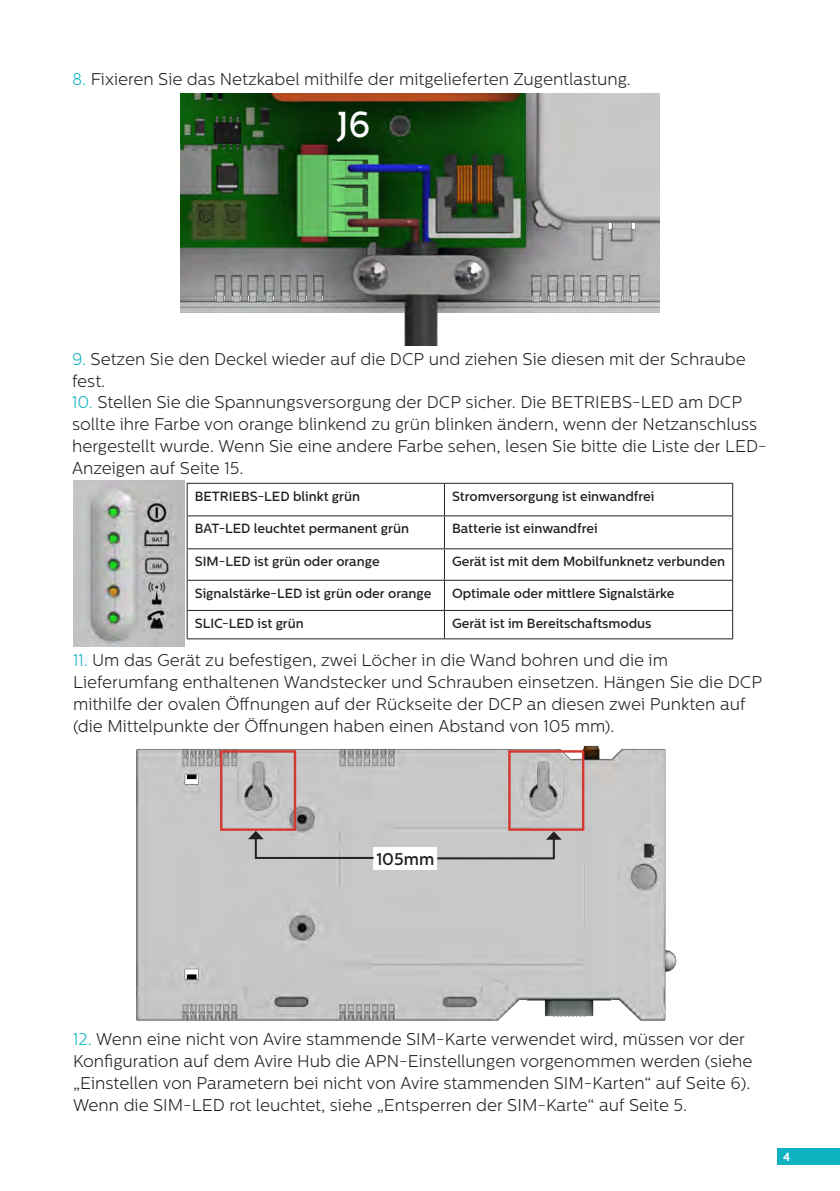
<style>
.page{position:relative;width:840px;height:1191px;background:#fff}
.page>*{position:absolute;margin:0;border:0;box-sizing:border-box;transform-origin:0 0}
._04_subhead_8_5_11{font:500 36px "Centrale Sans";color:#fff}
._04_subhead_8_5_11-2{font:300 17px/22px "Centrale Sans";color:#231f20}
._05_Body_bullets_num{font:300 17px/22px "Centrale Sans";color:#231f20}
._04_subhead_8_5_11-3{font:500 17px "Centrale Sans";color:#231f20}
._04_subhead_8_5_11-4{font:500 13.4px "Centrale Sans";color:#231f20}
.t1{font:700 12px "Centrale Sans";color:#fff}
.s1{color:#0eb2c1}
</style>
<div class="page">
<div style="left:777px;top:1148px;width:62px;height:16px;background:#0eb2c1"></div>
<img style="left:73px;top:481px;width:111px;height:165px">
<img style="left:136px;top:745px;width:541px;height:276px">
<hr style="left:186px;top:483px;width:258px;height:1px;background:#231f20">
<hr style="left:186px;top:484px;width:1px;height:31px;background:#231f20">
<hr style="left:444px;top:483px;width:288px;height:1px;background:#231f20">
<hr style="left:443px;top:484px;width:1px;height:31px;background:#231f20">
<hr style="left:731px;top:484px;width:1px;height:31px;background:#231f20">
<hr style="left:186px;top:515px;width:258px;height:1px;background:#231f20">
<hr style="left:186px;top:516px;width:1px;height:32px;background:#231f20">
<hr style="left:444px;top:515px;width:288px;height:1px;background:#231f20">
<hr style="left:443px;top:516px;width:1px;height:32px;background:#231f20">
<hr style="left:731px;top:516px;width:1px;height:32px;background:#231f20">
<hr style="left:186px;top:548px;width:258px;height:1px;background:#231f20">
<hr style="left:186px;top:549px;width:1px;height:31px;background:#231f20">
<hr style="left:444px;top:548px;width:288px;height:1px;background:#231f20">
<hr style="left:443px;top:549px;width:1px;height:31px;background:#231f20">
<hr style="left:731px;top:549px;width:1px;height:31px;background:#231f20">
<hr style="left:186px;top:580px;width:258px;height:1px;background:#231f20">
<hr style="left:444px;top:580px;width:288px;height:1px;background:#231f20">
<hr style="left:186px;top:610px;width:258px;height:1px;background:#231f20">
<svg style="left:186px;top:581px;width:1px;height:57px"></svg>
<hr style="left:444px;top:610px;width:288px;height:1px;background:#231f20">
<svg style="left:443px;top:581px;width:1px;height:57px"></svg>
<hr style="left:186px;top:638px;width:258px;height:1px;background:#231f20">
<hr style="left:444px;top:638px;width:288px;height:1px;background:#231f20">
<div style="left:220px;top:750px;width:76px;height:81px;border:2px solid #d43931"></div>
<div style="left:508px;top:750px;width:76px;height:81px;border:2px solid #d43931"></div>
<div style="left:373px;top:848px;width:64px;height:22px;background:#fff"></div>
<hr style="left:255px;top:857px;width:118px;height:2px;background:#231f20">
<hr style="left:437px;top:857px;width:117px;height:2px;background:#231f20">
<hr style="left:255px;top:838px;width:2px;height:20px;background:#231f20">
<svg style="left:248px;top:831px;width:15px;height:8px"></svg>
<svg style="left:545px;top:831px;width:16px;height:27px"></svg>
<img style="left:181px;top:94px;width:477px;height:252px">
<p class="_04_subhead_8_5_11-2" style="left:72px;top:68px;width:560px"><span class="s1">8.</span> Fixieren Sie das Netzkabel mithilfe der mitgelieferten Zugentlastung.</p>
<p class="_04_subhead_8_5_11" style="left:337px;top:104px;width:35px">J6</p>
<p class="_04_subhead_8_5_11-2" style="left:72px;top:348px;width:674px"><span class="s1">9.</span> Setzen Sie den Deckel wieder auf die DCP und ziehen Sie diesen mit der Schraube fest.</p>
<p class="_04_subhead_8_5_11-2" style="left:72px;top:391px;width:695px"><span class="s1">10.</span> Stellen Sie die Spannungsversorgung der DCP sicher. Die BETRIEBS-LED am DCP sollte ihre Farbe von orange blinkend zu grün blinken ändern, wenn der Netzanschluss hergestellt wurde. Wenn Sie eine andere Farbe sehen, lesen Sie bitte die Liste der LED-Anzeigen auf Seite 15.</p>
<p class="_04_subhead_8_5_11-4" style="left:195px;top:488px;width:167px">BETRIEBS-LED blinkt grün</p>
<p class="_04_subhead_8_5_11-4" style="left:452px;top:488px;width:204px">Stromversorgung ist einwandfrei</p>
<p class="_04_subhead_8_5_11-4" style="left:195px;top:521px;width:216px">BAT-LED leuchtet permanent grün</p>
<p class="_04_subhead_8_5_11-4" style="left:452px;top:521px;width:147px">Batterie ist einwandfrei</p>
<p class="_04_subhead_8_5_11-4" style="left:195px;top:554px;width:186px">SIM-LED ist grün oder orange</p>
<p class="_04_subhead_8_5_11-4" style="left:452px;top:554px;width:274px">Gerät ist mit dem Mobilfunknetz verbunden</p>
<p class="_04_subhead_8_5_11-4" style="left:195px;top:585px;width:238px">Signalstärke-LED ist grün oder orange</p>
<p class="_04_subhead_8_5_11-4" style="left:452px;top:585px;width:224px">Optimale oder mittlere Signalstärke</p>
<p class="_04_subhead_8_5_11-4" style="left:195px;top:615px;width:110px">SLIC-LED ist grün</p>
<p class="_04_subhead_8_5_11-4" style="left:452px;top:615px;width:201px">Gerät ist im Bereitschaftsmodus</p>
<p class="_04_subhead_8_5_11-2" style="left:73px;top:649px;width:690px"><span class="s1">11.</span> Um das Gerät zu befestigen, zwei Löcher in die Wand bohren und die im Lieferumfang enthaltenen Wandstecker und Schrauben einsetzen. Hängen Sie die DCP mithilfe der ovalen Öffnungen auf der Rückseite der DCP an diesen zwei Punkten auf (die Mittelpunkte der Öffnungen haben einen Abstand von 105 mm).</p>
<p class="_04_subhead_8_5_11-3" style="left:376px;top:849px;width:60px">105mm</p>
<p class="_05_Body_bullets_num" style="left:73px;top:1028px;width:680px"><span class="s1">12.</span> Wenn eine nicht von Avire stammende SIM-Karte verwendet wird, müssen vor der Konfiguration auf dem Avire Hub die APN-Einstellungen vorgenommen werden (siehe „Einstellen von Parametern bei nicht von Avire stammenden SIM-Karten“ auf Seite 6).<br>Wenn die SIM-LED rot leuchtet, siehe „Entsperren der SIM-Karte“ auf Seite 5.</p>
<p class="t1" style="left:782px;top:1149px;width:9px">4</p>
</div>
